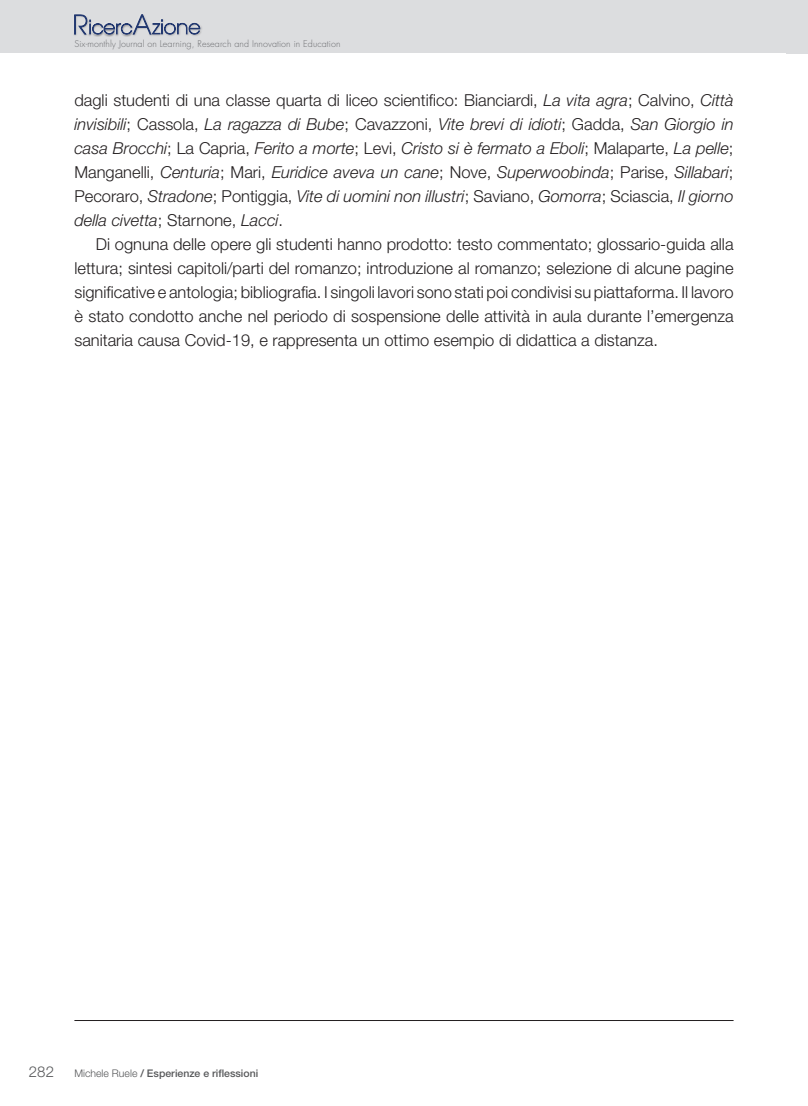
<style>
.page{position:relative;width:808px;height:1106px;background:#fff}
.page>*{position:absolute;margin:0;border:0;box-sizing:border-box;transform-origin:0 0}
.t1{font:italic 300 16.5px/24px "Helvetica Neue LT";color:#231f20;text-align:justify}
.t2{font:300 16.5px/24px "Helvetica Neue LT";color:#231f20;text-align:justify}
.t3{font:300 15px "Helvetica Neue CE";color:#57585a}
.t4{font:500 10.5px "Helvetica Neue CE";color:#57585a}
.t5{font:300 9px "Futura";letter-spacing:.01em;color:#6c6d70}
.s1{font-style:normal}
.s2{font-weight:300}
</style>
<div class="page">
<div style="left:0;top:0;width:808px;height:53px;background:#dcdddf"></div>
<hr style="left:74px;top:1020px;width:659px;height:1px;background:#231f20">
<div style="left:72px;top:14px;width:18px;height:23px;background:#231f20;opacity:.3"></div>
<div style="left:87px;top:18px;width:48px;height:19px;background:#231f20;opacity:.5"></div>
<div style="left:131px;top:14px;width:23px;height:23px;background:#231f20;opacity:.3"></div>
<div style="left:150px;top:18px;width:53px;height:19px;background:#231f20;opacity:.3"></div>
<svg style="left:74px;top:14px;width:126px;height:21px"></svg>
<div style="left:787px;top:0;width:21px;height:54px;background:#dcdddf"></div>
<p class="t5" style="left:74px;top:38px;width:268px">Six-monthly Journal on Learning, Research and Innovation in Education</p>
<p class="t1" style="left:74px;top:88px;width:661px"><span class="s1">dagli studenti di una classe quarta di liceo scientifico: Bianciardi,</span> La vita agra<span class="s1">; Calvino,</span> Città invisibili<span class="s1">; Cassola,</span> La ragazza di Bube<span class="s1">; Cavazzoni,</span> Vite brevi di idioti<span class="s1">; Gadda,</span> San Giorgio in casa Brocchi<span class="s1">; La Capria,</span> Ferito a morte<span class="s1">; Levi,</span> Cristo si è fermato a Eboli<span class="s1">; Malaparte,</span> La pelle<span class="s1">; Manganelli,</span> Centuria<span class="s1">; Mari,</span> Euridice aveva un cane<span class="s1">; Nove,</span> Superwoobinda<span class="s1">; Parise,</span> Sillabari<span class="s1">; Pecoraro,</span> Stradone<span class="s1">; Pontiggia,</span> Vite di uomini non illustri<span class="s1">; Saviano,</span> Gomorra<span class="s1">; Sciascia,</span> Il giorno della civetta<span class="s1">; Starnone,</span> Lacci<span class="s1">.</span></p>
<p class="t2" style="left:74px;top:231px;width:661px;text-indent:21px">Di ognuna delle opere gli studenti hanno prodotto: testo commentato; glossario-guida alla lettura; sintesi capitoli/parti del romanzo; introduzione al romanzo; selezione di alcune pagine significative e antologia; bibliografia. I singoli lavori sono stati poi condivisi su piattaforma. Il lavoro è stato condotto anche nel periodo di sospensione delle attività in aula durante l’emergenza sanitaria causa Covid-19, e rappresenta un ottimo esempio di didattica a distanza.</p>
<p class="t3" style="left:29px;top:1062px;width:27px">282</p>
<p class="t4" style="left:74px;top:1067px;width:185px"><span class="s2">Michele Ruele</span> / Esperienze e riflessioni</p>
</div>
